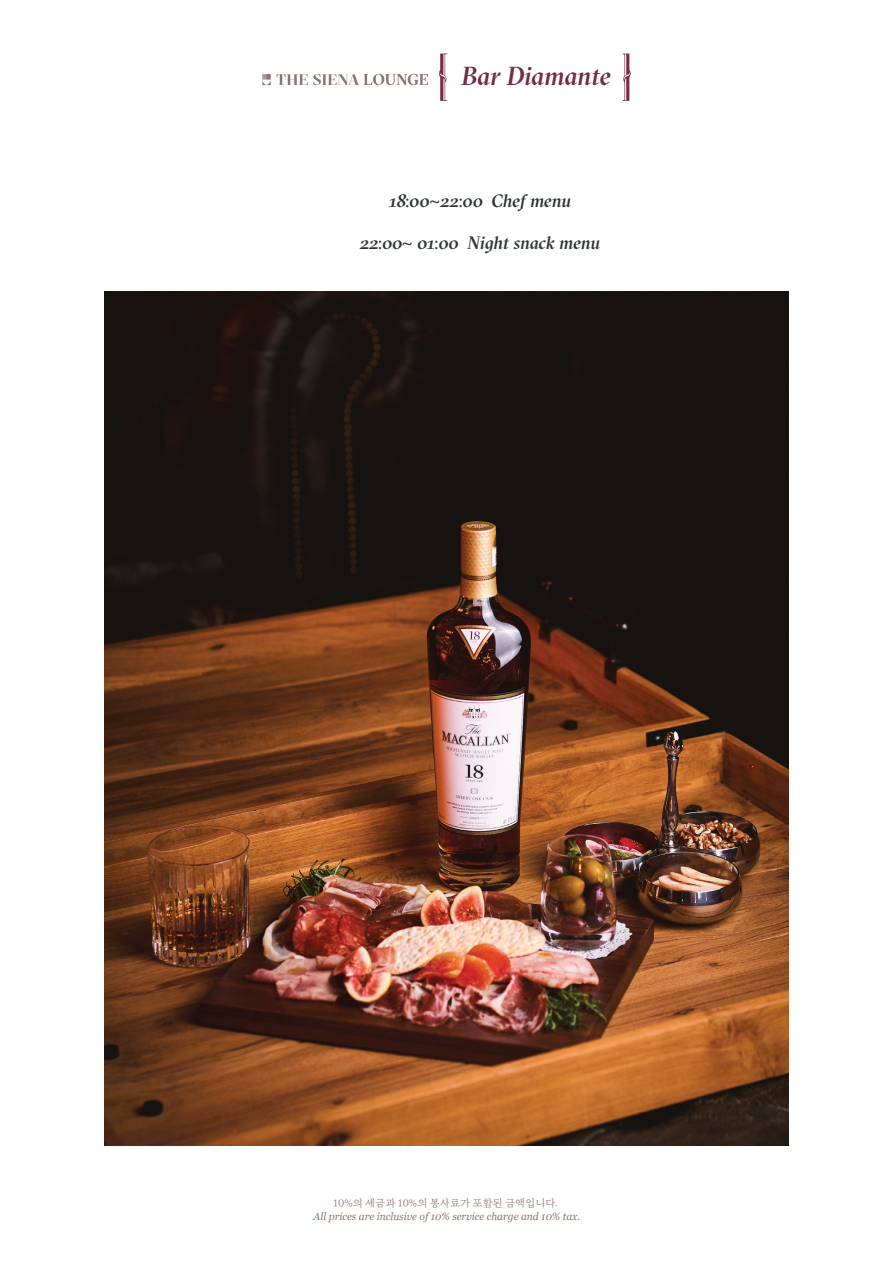
<style>
.page{position:relative;width:893px;height:1263px;background:#fff}
.page>*{position:absolute;margin:0;border:0;box-sizing:border-box;transform-origin:0 0}
.t1{font:italic 500 25.95px "GT Sectra Fine Trial";letter-spacing:-.005em;color:#752b41}
.t2{font:italic 500 18px "GT Sectra Fine Trial";letter-spacing:-.005em;color:#2e3335}
.t3{font:italic 10.5px "Georgia";color:#93736d}
.t4{font:10.5px "Eulyoo 1945";color:#93736d}
.s1{font-family:"Myriad Pro";font-weight:400;font-style:normal}
</style>
<div class="page">
<svg style="left:262px;top:74px;width:166px;height:11px"></svg>
<svg style="left:439px;top:54px;width:8px;height:47px"></svg>
<svg style="left:622px;top:54px;width:9px;height:47px"></svg>
<img style="left:105px;top:291px;width:683px;height:855px">
<h1 class="t1" style="left:461px;top:62px;width:151px">Bar Diamante</h1>
<h2 class="t2" style="left:389px;top:191px;width:184px">18<span class="s1">:</span>00<span class="s1">~</span>22<span class="s1">:</span>00 Chef menu</h2>
<h2 class="t2" style="left:360px;top:233px;width:242px">22<span class="s1">:</span>00<span class="s1">~</span> 01<span class="s1">:</span>00 Night snack menu</h2>
<p class="t4" style="left:333px;top:1197px;width:226px">10%의 세금과 10%의 봉사료가 포함된 금액입니다.</p>
<p class="t3" style="left:314px;top:1209px;width:268px">All prices are inclusive of 10% service charge and 10% tax.</p>
</div>
